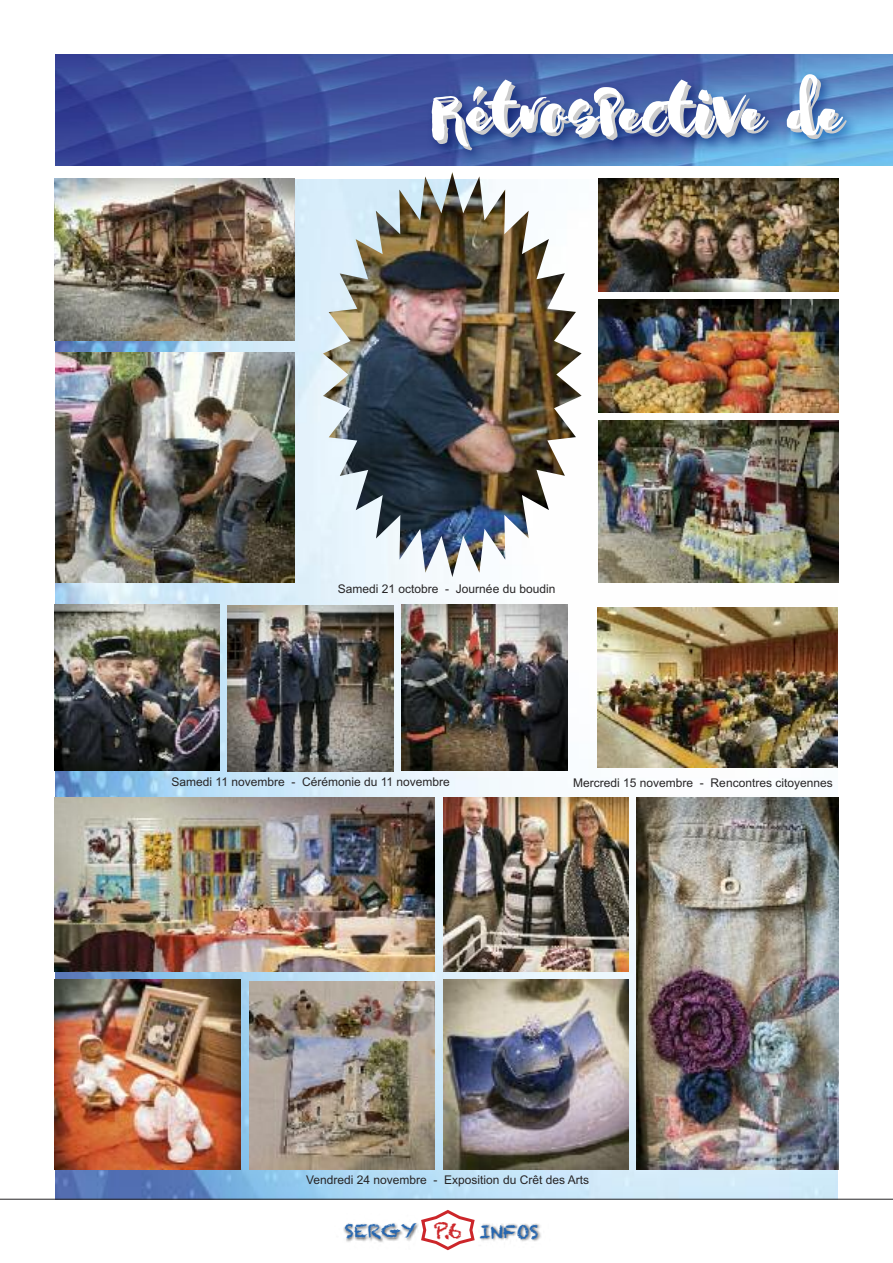
<style>
.page{position:relative;width:893px;height:1263px;background:#fff}
.page>*{position:absolute;margin:0;border:0;box-sizing:border-box;transform-origin:0 0}
.t1{font:72px "Nightgirls Alternates";letter-spacing:.025em;color:#fff}
.t2{font:18px "Chalkduster";color:#2566b0}
.t3{font:12px "Arial";color:#272526}
.s1{font-size:21px;color:#cc262a}
</style>
<div class="page">
<img style="left:55px;top:54px;width:838px;height:6px">
<img style="left:55px;top:198px;width:783px;height:1001px">
<img style="left:55px;top:352px;width:240px;height:231px">
<img style="left:598px;top:300px;width:241px;height:113px">
<img style="left:598px;top:198px;width:241px;height:94px">
<img style="left:636px;top:798px;width:203px;height:371px">
<img style="left:443px;top:798px;width:186px;height:173px">
<img style="left:54px;top:798px;width:381px;height:173px">
<img style="left:250px;top:981px;width:185px;height:188px">
<img style="left:443px;top:979px;width:186px;height:190px">
<img style="left:54px;top:979px;width:187px;height:190px">
<img style="left:54px;top:605px;width:166px;height:166px">
<img style="left:228px;top:606px;width:166px;height:166px">
<img style="left:402px;top:605px;width:165px;height:166px">
<img style="left:54px;top:198px;width:241px;height:143px">
<img style="left:597px;top:607px;width:241px;height:160px">
<img style="left:598px;top:421px;width:241px;height:162px">
<hr style="left:0;top:1199px;width:893px;height:1px;background:#272526">
<img style="left:343px;top:1223px;width:76px;height:20px">
<img style="left:480px;top:1223px;width:61px;height:19px">
<svg style="left:421px;top:1210px;width:54px;height:40px"></svg>
<img style="left:54px;top:60px;width:839px;height:138px">
<img style="left:323px;top:172px;width:259px;height:405px">
<h1 class="t1" style="left:432px;top:70px;width:411px">Rétrospective de</h1>
<p class="t3" style="left:338px;top:581px;width:219px">Samedi 21 octobre - Journée du boudin</p>
<p class="t3" style="left:172px;top:775px;width:280px">Samedi 11 novembre - Cérémonie du 11 novembre</p>
<p class="t3" style="left:573px;top:775px;width:261px">Mercredi 15 novembre - Rencontres citoyennes</p>
<p class="t3" style="left:306px;top:1172px;width:284px">Vendredi 24 novembre - Exposition du Crêt des Arts</p>
<h2 class="t2" style="left:345px;top:1220px;width:195px">SERGY <span class="s1">P.6</span> INFOS</h2>
</div>
